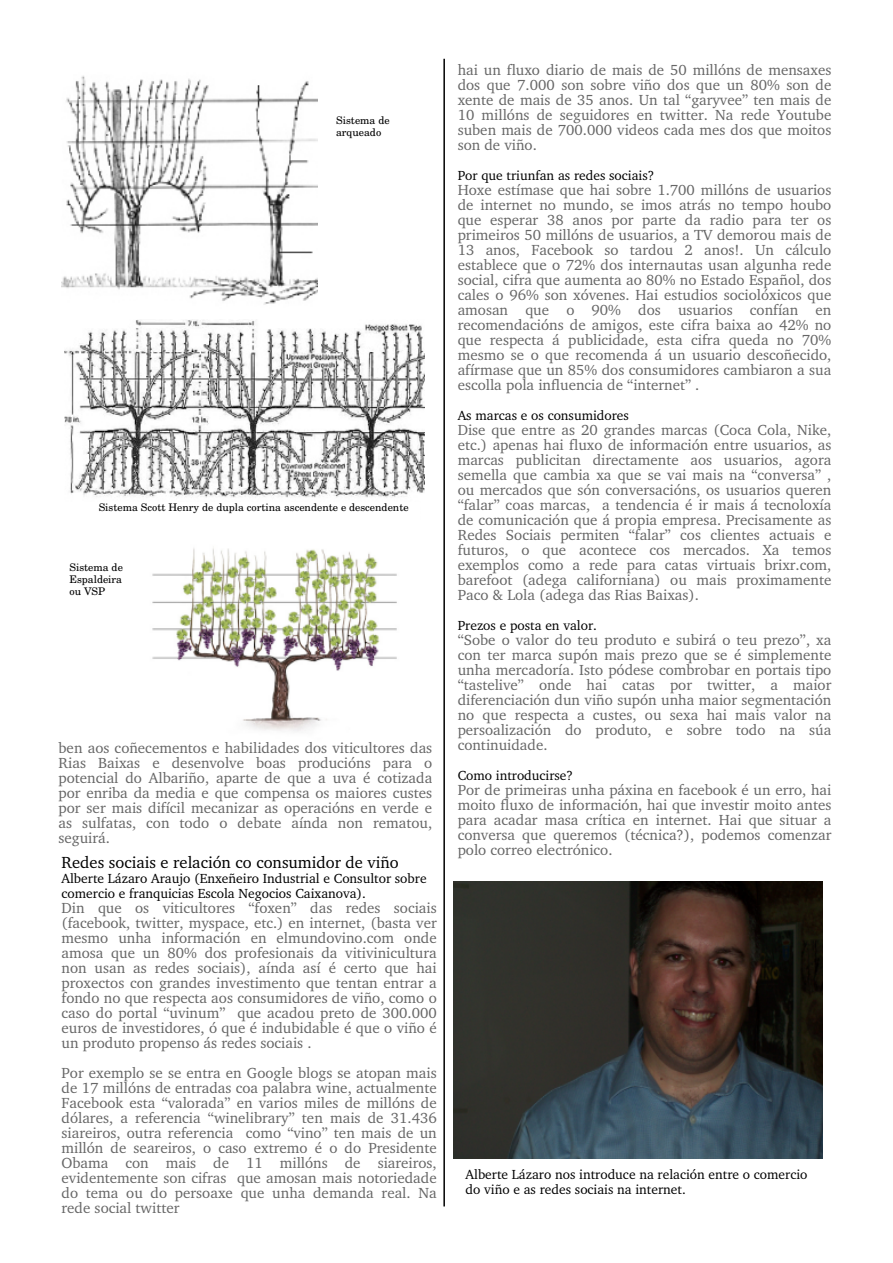
<style>
.page{position:relative;width:893px;height:1263px;background:#fff}
.page>*{position:absolute;margin:0;border:0;box-sizing:border-box;transform-origin:0 0}
.t1{font:16.5px "Charter BT";color:#000}
.t2{font:15px/15px "Charter BT";color:#666;text-align:justify}
.t3{font:13.5px/15px "Charter BT";color:#000}
.t4{font:10.5px/12px "Century Sch L Roma";color:#000}
</style>
<div class="page">
<img style="left:62px;top:75px;width:256px;height:230px">
<img style="left:65px;top:320px;width:359px;height:178px">
<img style="left:152px;top:548px;width:245px;height:184px">
<img style="left:453px;top:882px;width:370px;height:276px">
<hr style="left:443px;top:59px;width:2px;height:1147px;background:#000">
<p class="t4" style="left:336px;top:115px;width:55px">Sistema de arqueado</p>
<p class="t4" style="left:99px;top:503px;width:311px">Sistema Scott Henry de dupla cortina ascendente e descendente</p>
<p class="t4" style="left:69px;top:562px;width:55px;text-align:justify">Sistema de Espaldeira ou VSP</p>
<p class="t2" style="left:59px;top:741px;width:375px">ben aos coñecementos e habilidades dos viticultores das Rias Baixas e desenvolve boas producións para o potencial do Albariño, aparte de que a uva é cotizada por enriba da media e que compensa os maiores custes por ser mais difícil mecanizar as operacións en verde e as sulfatas, con todo o debate aínda non rematou, seguirá.</p>
<p class="t1" style="left:62px;top:856px;width:339px">Redes sociais e relación co consumidor de viño</p>
<p class="t3" style="left:62px;top:872px;width:367px">Alberte Lázaro Araujo (Enxeñeiro Industrial e Consultor sobre comercio e franquicias Escola Negocios Caixanova).</p>
<p class="t2" style="left:62px;top:902px;width:377px">Din que os viticultores “foxen” das redes sociais (facebook, twitter, myspace, etc.) en internet, (basta ver mesmo unha información en elmundovino.com onde amosa que un 80% dos profesionais da vitivinicultura non usan as redes sociais), aínda así é certo que hai proxectos con grandes investimento que tentan entrar a fondo no que respecta aos consumidores de viño, como o caso do portal “uvinum” que acadou preto de 300.000 euros de investidores, ó que é indubidable é que o viño é un produto propenso ás redes sociais .</p>
<p class="t2" style="left:62px;top:1067px;width:377px">Por exemplo se se entra en Google blogs se atopan mais de 17 millóns de entradas coa palabra wine, actualmente Facebook esta “valorada” en varios miles de millóns de dólares, a referencia “winelibrary” ten mais de 31.436 siareiros, outra referencia como “vino” ten mais de un millón de seareiros, o caso extremo é o do Presidente Obama con mais de 11 millóns de siareiros, evidentemente son cifras que amosan mais notoriedade do tema ou do persoaxe que unha demanda real. Na rede social twitter</p>
<p class="t2" style="left:458px;top:63px;width:375px">hai un fluxo diario de mais de 50 millóns de mensaxes dos que 7.000 son sobre viño dos que un 80% son de xente de mais de 35 anos. Un tal “garyvee” ten mais de 10 millóns de seguidores en twitter. Na rede Youtube suben mais de 700.000 videos cada mes dos que moitos son de viño.</p>
<p class="t3" style="left:458px;top:169px;width:198px">Por que triunfan as redes sociais?</p>
<p class="t2" style="left:458px;top:183px;width:375px">Hoxe estímase que hai sobre 1.700 millóns de usuarios de internet no mundo, se imos atrás no tempo houbo que esperar 38 anos por parte da radio para ter os primeiros 50 millóns de usuarios, a TV demorou mais de 13 anos, Facebook so tardou 2 anos!. Un cálculo establece que o 72% dos internautas usan algunha rede social, cifra que aumenta ao 80% no Estado Español, dos cales o 96% son xóvenes. Hai estudios sociolóxicos que amosan que o 90% dos usuarios confían en recomendacións de amigos, este cifra baixa ao 42% no que respecta á publicidade, esta cifra queda no 70% mesmo se o que recomenda á un usuario descoñecido, afírmase que un 85% dos consumidores cambiaron a sua escolla pola influencia de “internet” .</p>
<p class="t3" style="left:458px;top:409px;width:173px">As marcas e os consumidores</p>
<p class="t2" style="left:458px;top:423px;width:375px">Dise que entre as 20 grandes marcas (Coca Cola, Nike, etc.) apenas hai fluxo de información entre usuarios, as marcas publicitan directamente aos usuarios, agora semella que cambia xa que se vai mais na “conversa” , ou mercados que són conversacións, os usuarios queren “falar” coas marcas, a tendencia é ir mais á tecnoloxía de comunicación que á propia empresa. Precisamente as Redes Sociais permiten “falar” cos clientes actuais e futuros, o que acontece cos mercados. Xa temos exemplos como a rede para catas virtuais brixr.com, barefoot (adega californiana) ou mais proximamente Paco &amp; Lola (adega das Rias Baixas).</p>
<p class="t3" style="left:458px;top:619px;width:141px">Prezos e posta en valor.</p>
<p class="t2" style="left:458px;top:633px;width:375px">“Sobe o valor do teu produto e subirá o teu prezo”, xa con ter marca supón mais prezo que se é simplemente unha mercadoría. Isto pódese combrobar en portais tipo “tastelive” onde hai catas por twitter, a maior diferenciación dun viño supón unha maior segmentación no que respecta a custes, ou sexa hai mais valor na persoalización do produto, e sobre todo na súa continuidade.</p>
<p class="t3" style="left:458px;top:769px;width:117px">Como introducirse?</p>
<p class="t2" style="left:458px;top:783px;width:375px">Por de primeiras unha páxina en facebook é un erro, hai moito fluxo de información, hai que investir moito antes para acadar masa crítica en internet. Hai que situar a conversa que queremos (técnica?), podemos comenzar polo correo electrónico.</p>
<p class="t3" style="left:466px;top:1168px;width:343px">Alberte Lázaro nos introduce na relación entre o comercio do viño e as redes sociais na internet.</p>
</div>
